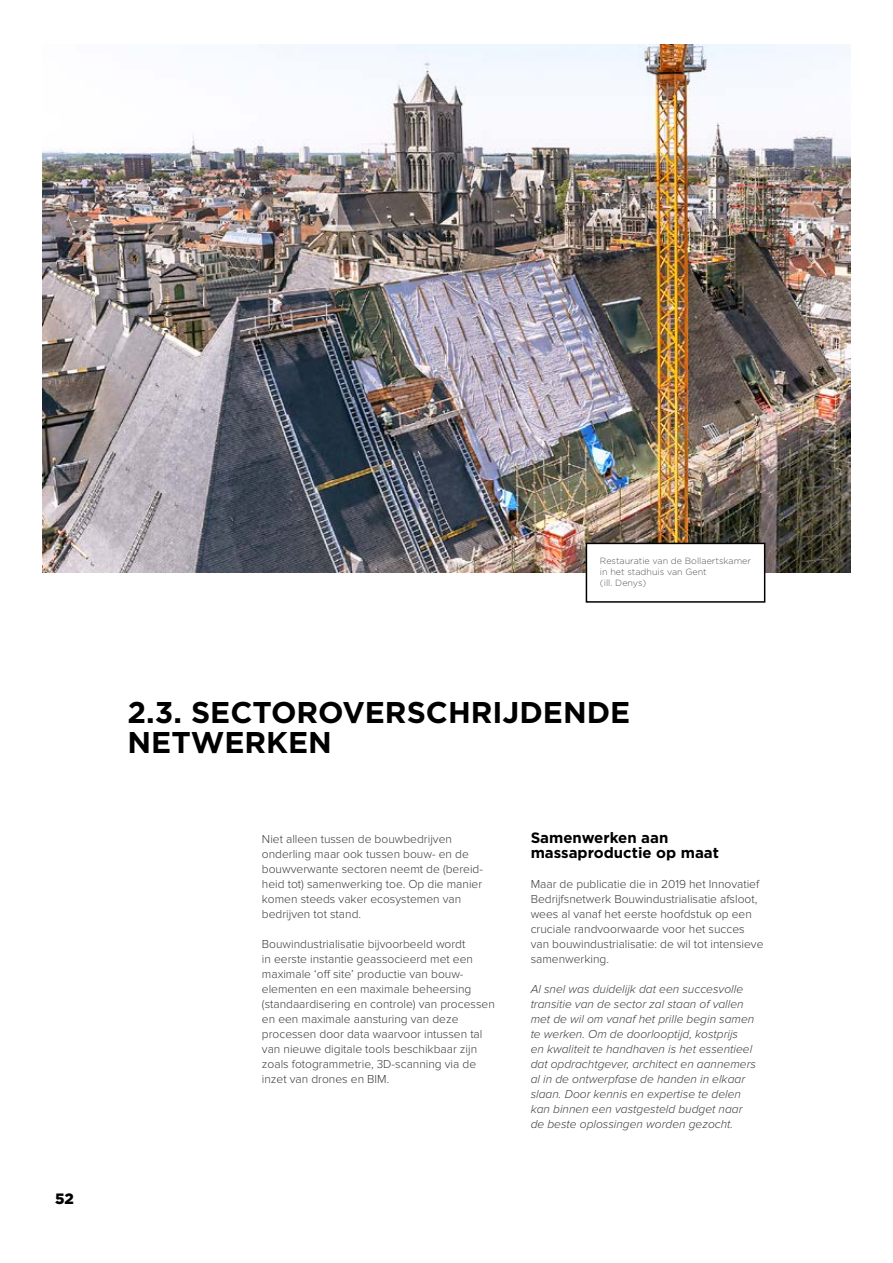
<style>
.page{position:relative;width:893px;height:1263px;background:#fff}
.page>*{position:absolute;margin:0;border:0;box-sizing:border-box;transform-origin:0 0}
.t1{font:700 30px/30px "Gotham";color:#000}
.t2{font:700 15px/15px "Gotham";color:#000}
.t3{font:900 15px "Gotham";color:#000}
.t4{font:300 12px/15px "Proxima Nova";color:#3c3c3b}
.t5{font:italic 300 12px/15px "Proxima Nova";color:#3c3c3b}
.t6{font:300 9px/10.8px "Gotham";color:#575756}
</style>
<div class="page">
<img style="left:43px;top:44px;width:807px;height:529px">
<div style="left:586px;top:543px;width:179px;height:59px;background:#fff"></div>
<div style="left:586px;top:543px;width:179px;height:60px;border:2px solid #000"></div>
<p class="t3" style="left:55px;top:1188px;width:20px">52</p>
<p class="t6" style="left:600px;top:555px;width:153px">Restauratie van de Bollaertskamer in het stadhuis van Gent<br>(ill. Denys)</p>
<h1 class="t1" style="left:128px;top:697px;width:504px">2.3. SECTOROVERSCHRIJDENDE<br>NETWERKEN</h1>
<p class="t4" style="left:262px;top:831px;width:223px">Niet alleen tussen de bouwbedrijven onderling maar ook tussen bouw- en de bouwverwante sectoren neemt de (bereid&shy;heid tot) samenwerking toe. Op die manier komen steeds vaker ecosystemen van bedrijven tot stand.</p>
<p class="t4" style="left:262px;top:936px;width:234px">Bouwindustrialisatie bijvoorbeeld wordt<br>in eerste instantie geassocieerd met een maximale ‘off site’ productie van bouw&shy;elementen en een maximale beheersing (standaardisering en controle) van processen en een maximale aansturing van deze processen door data waarvoor intussen tal van nieuwe digitale tools beschikbaar zijn zoals fotogrammetrie, 3D-scanning via de inzet van drones en BIM.</p>
<p class="t2" style="left:531px;top:830px;width:190px">Samenwerken aan massaproductie op maat</p>
<p class="t4" style="left:531px;top:876px;width:234px">Maar de publicatie die in 2019 het Innovatief Bedrijfsnetwerk Bouwindustrialisatie afsloot, wees al vanaf het eerste hoofdstuk op een cruciale randvoorwaarde voor het succes van bouwindustrialisatie: de wil tot intensieve samenwerking.</p>
<p class="t5" style="left:531px;top:981px;width:227px">Al snel was duidelijk dat een succesvolle transitie van de sector zal staan of vallen met de wil om vanaf het prille begin samen te werken. Om de doorlooptijd, kostprijs<br>en kwaliteit te handhaven is het essentieel dat opdrachtgever, architect en aannemers al in de ontwerpfase de handen in elkaar slaan. Door kennis en expertise te delen kan binnen een vastgesteld budget naar de beste oplossingen worden gezocht.</p>
</div>
